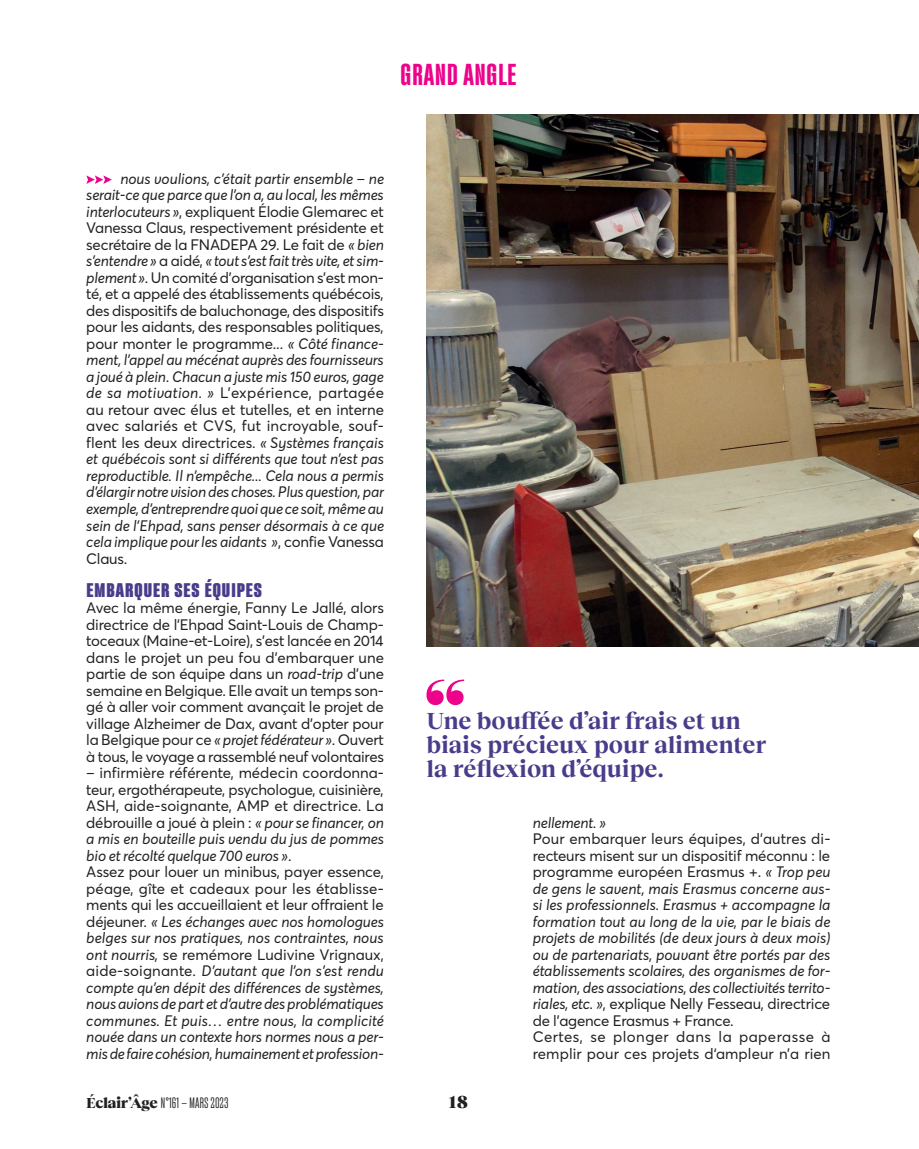
<style>
.page{position:relative;width:919px;height:1149px;background:#fff}
.page>*{position:absolute;margin:0;border:0;box-sizing:border-box;transform-origin:0 0}
.t1{font:600 condensed 30px "Fixture";color:#ed028c}
.t2{font:700 24px/24px "Reckless Neue";color:#493c8a}
.t3{font:800 condensed 19.5px "Fixture";letter-spacing:.02em;color:#493c8a}
.t4{font:800 18px "Reckless Neue";color:#231f20}
.t5{font:italic 15px/16.5px "Averta CY";letter-spacing:-.01em;color:#231f20}
.t6{font:15px/16.5px "Averta CY";letter-spacing:-.015em;color:#231f20;text-align:justify}
.t7{font:300 condensed 15px "Fixture";color:#231f20}
.s1{font-style:normal}
.s2{font-style:italic}
.s3{font-family:"Reckless Neue";font-weight:800;font-stretch:normal}
</style>
<div class="page">
<svg style="left:426px;top:679px;width:38px;height:26px"></svg>
<svg style="left:86px;top:175px;width:26px;height:9px"></svg>
<img style="left:426px;top:114px;width:489px;height:532px">
<h1 class="t1" style="left:400px;top:56px;width:118px">GRAND ANGLE</h1>
<p class="t5" style="left:86px;top:170px;width:299px;text-align:justify;text-indent:34px">nous voulions, c’était partir ensemble – ne serait-ce que parce que l’on a, au local, les mêmes interlocuteurs »<span class="s1">, expliquent Élodie Glemarec et Vanessa Claus, respectivement présidente et secrétaire de la FNADEPA 29. Le fait de</span> « bien s’entendre » <span class="s1">a aidé,</span> « tout s’est fait très vite, et sim&shy;plement »<span class="s1">. Un comité d’organisation s’est mon&shy;té, et a appelé des établissements québécois, des dispositifs de baluchonage, des dispositifs pour les aidants, des responsables politiques, pour monter le programme...</span> « Côté finance&shy;ment, l’appel au mécénat auprès des fournisseurs a joué à plein. Chacun a juste mis 150 euros, gage de sa motivation. » <span class="s1">L’expérience, partagée au retour avec élus et tutelles, et en interne avec salariés et CVS, fut incroyable, souf&shy;flent les deux directrices.</span> « Systèmes français et québécois sont si différents que tout n’est pas reproductible. Il n’empêche... Cela nous a permis d’élargir notre vision des choses. Plus question, par exemple, d’entreprendre quoi que ce soit, même au sein de l’Ehpad, sans penser désormais à ce que cela implique pour les aidants »<span class="s1">, confie Vanessa Claus.</span></p>
<h3 class="t3" style="left:86px;top:576px;width:178px">EMBARQUER SES ÉQUIPES</h3>
<p class="t6" style="left:86px;top:599px;width:299px">Avec la même énergie, Fanny Le Jallé, alors directrice de l’Ehpad Saint-Louis de Champ&shy;toceaux (Maine-et-Loire), s’est lancée en 2014 dans le projet un peu fou d’embarquer une partie de son équipe dans un <span class="s2">road-trip</span> d’une semaine en Belgique. Elle avait un temps son&shy;gé à aller voir comment avançait le projet de village Alzheimer de Dax, avant d’opter pour la Belgique pour ce <span class="s2">« projet fédérateur »</span>. Ouvert à tous, le voyage a rassemblé neuf volontaires</p>
<p class="t5" style="left:86px;top:764px;width:299px"><span class="s1">– infirmière référente, médecin coordonna&shy;teur, ergothérapeute, psychologue, cuisinière, ASH, aide-soignante, AMP et directrice. La débrouille a joué à plein :</span> « pour se financer, on a mis en bouteille puis vendu du jus de pommes bio et récolté quelque 700 euros »<span class="s1">.<br>Assez pour louer un minibus, payer essence, péage, gîte et cadeaux pour les établisse&shy;ments qui les accueillaient et leur offraient le déjeuner.</span> « Les échanges avec nos homologues belges sur nos pratiques, nos contraintes, nous ont nourris, <span class="s1">se remémore Ludivine Vrignaux, aide-soignante.</span> D’autant que l’on s’est rendu compte qu’en dépit des différences de systèmes, nous avions de part et d’autre des problématiques communes. Et puis… entre nous, la complicité nouée dans un contexte hors normes nous a per&shy;mis de faire cohésion, humainement et profession-</p>
<h2 class="t2" style="left:426px;top:707px;width:341px">Une bouffée d’air frais et un biais précieux pour alimenter la réflexion d’équipe.</h2>
<p class="t5" style="left:533px;top:814px;width:75px">nellement. »</p>
<p class="t5" style="left:533px;top:830px;width:299px"><span class="s1">Pour embarquer leurs équipes, d’autres di&shy;recteurs misent sur un dispositif méconnu : le programme européen Erasmus +.</span> « Trop peu de gens le savent, mais Erasmus concerne aus&shy;si les professionnels. Erasmus + accompagne la formation tout au long de la vie, par le biais de projets de mobilités (de deux jours à deux mois) ou de partenariats, pouvant être portés par des établissements scolaires, des organismes de for&shy;mation, des associations, des collectivités territo&shy;riales, etc. »<span class="s1">, explique Nelly Fesseau, directrice de l’agence Erasmus + France.<br>Certes, se plonger dans la paperasse à remplir pour ces projets d‘ampleur n’a rien</span></p>
<p class="t7" style="left:86px;top:1094px;width:144px"><span class="s3">Éclair’Âge</span> N°161 — MARS 2023</p>
<p class="t4" style="left:449px;top:1088px;width:21px">18</p>
</div>
